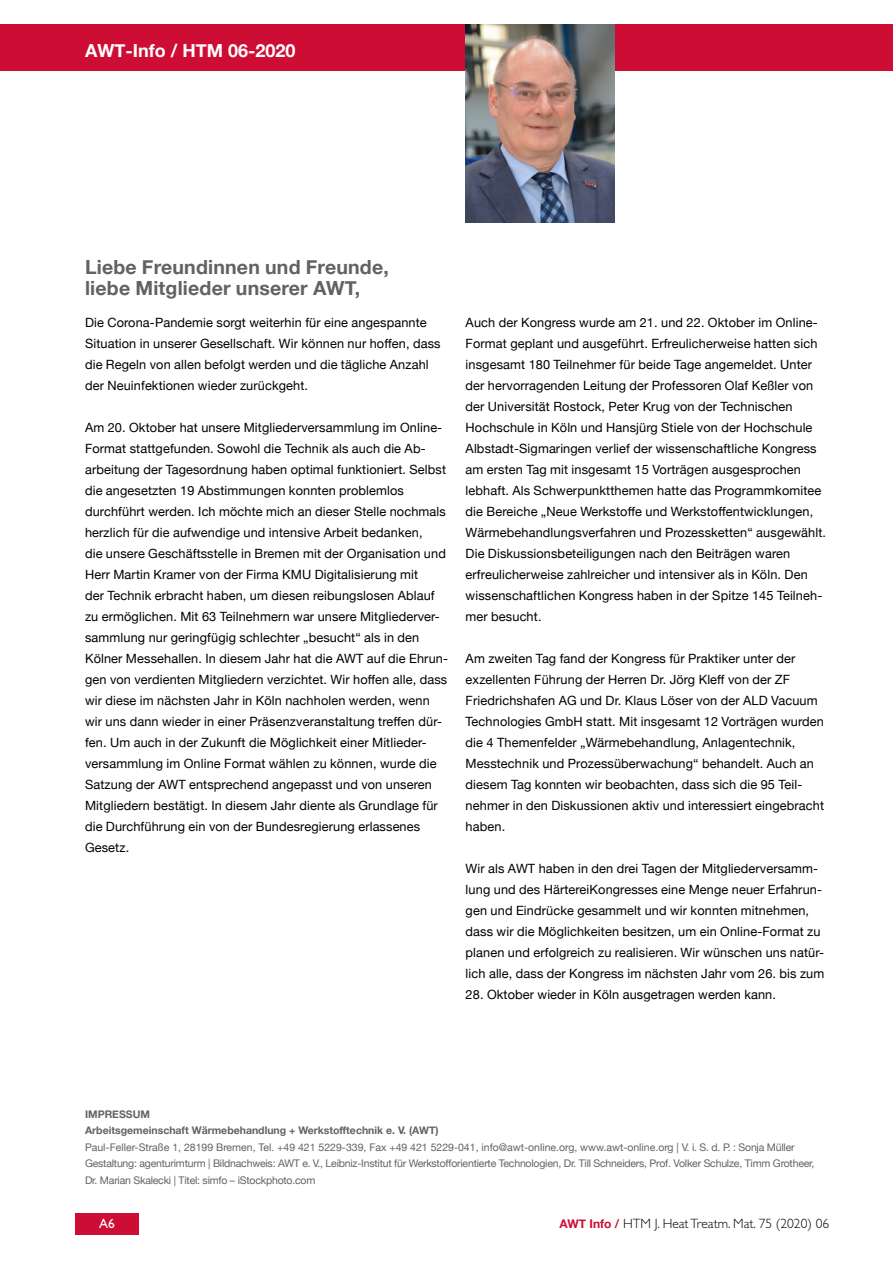
<style>
.page{position:relative;width:893px;height:1263px;background:#fff}
.page>*{position:absolute;margin:0;border:0;box-sizing:border-box;transform-origin:0 0}
.t1{font:700 19.5px/21px "Helvetica Neue";letter-spacing:.01em;color:#626261}
.t2{font:700 18px "Helvetica Neue";color:#fff}
.t3{font:13.5px "Gill Sans HTM Light";color:#000}
.t4{font:13.5px "Gill Sans HTM Regular";color:#fff}
.t5{font:12.75px/21px "Helvetica Neue";letter-spacing:.01em;color:#000}
.t6{font:10.5px/16.5px "Helvetica Neue";letter-spacing:-.02em;color:#626261}
.t7{font:700 10.5px/16.5px "Helvetica Neue";color:#626261}
.s1{font-family:"Helvetica Neue";font-weight:700;font-size:12px;color:#ce0d34}
</style>
<div class="page">
<div style="left:0;top:25px;width:893px;height:46px;background:#ce0d34"></div>
<div style="left:75px;top:1213px;width:64px;height:21px;background:#ce0d34"></div>
<img style="left:466px;top:25px;width:148px;height:197px">
<h2 class="t2" style="left:85px;top:36px;width:212px">AWT-Info / HTM 06-2020</h2>
<h1 class="t1" style="left:85px;top:257px;width:305px">Liebe Freundinnen und Freunde, liebe Mitglieder unserer AWT,</h1>
<p class="t5" style="left:85px;top:312px;width:357px">Die Corona-Pandemie sorgt weiterhin für eine angespannte Situation in unserer Gesellschaft. Wir können nur hoffen, dass die Regeln von allen befolgt werden und die tägliche Anzahl der Neuinfektionen wieder zurückgeht.</p>
<p class="t5" style="left:85px;top:417px;width:364px">Am 20. Oktober hat unsere Mitgliederversammlung im Online-Format stattgefunden. Sowohl die Technik als auch die Ab&shy;arbeitung der Tagesordnung haben optimal funktioniert. Selbst die angesetzten 19 Abstimmungen konnten problemlos durchführt werden. Ich möchte mich an dieser Stelle nochmals herzlich für die aufwendige und intensive Arbeit bedanken,<br>die unsere Geschäftsstelle in Bremen mit der Organisation und Herr Martin Kramer von der Firma KMU Digitalisierung mit<br>der Technik erbracht haben, um diesen reibungslosen Ablauf zu ermöglichen. Mit 63 Teilnehmern war unsere Mitgliederver&shy;sammlung nur geringfügig schlechter „besucht“ als in den Kölner Messehallen. In diesem Jahr hat die AWT auf die Ehrun&shy;gen von verdienten Mitgliedern verzichtet. Wir hoffen alle, dass wir diese im nächsten Jahr in Köln nachholen werden, wenn wir uns dann wieder in einer Präsenzveranstaltung treffen dür&shy;fen. Um auch in der Zukunft die Möglichkeit einer Mitlieder&shy;versammlung im Online Format wählen zu können, wurde die Satzung der AWT entsprechend angepasst und von unseren Mitgliedern bestätigt. In diesem Jahr diente als Grundlage für die Durchführung ein von der Bundesregierung erlassenes Gesetz.</p>
<p class="t5" style="left:466px;top:312px;width:362px">Auch der Kongress wurde am 21. und 22. Oktober im Online-Format geplant und ausgeführt. Erfreulicherweise hatten sich insgesamt 180 Teilnehmer für beide Tage angemeldet. Unter der hervorragenden Leitung der Professoren Olaf Keßler von der Universität Rostock, Peter Krug von der Technischen Hochschule in Köln und Hansjürg Stiele von der Hochschule Albstadt-Sigmaringen verlief der wissenschaftliche Kongress am ersten Tag mit insgesamt 15 Vorträgen ausgesprochen lebhaft. Als Schwerpunktthemen hatte das Programmkomitee die Bereiche „Neue Werkstoffe und Werkstoffentwicklungen, Wärmebehandlungsverfahren und Prozessketten“ ausgewählt.<br>Die Diskussionsbeteiligungen nach den Beiträgen waren erfreulicherweise zahlreicher und intensiver als in Köln. Den wissenschaftlichen Kongress haben in der Spitze 145 Teilneh&shy;mer besucht.</p>
<p class="t5" style="left:466px;top:648px;width:360px">Am zweiten Tag fand der Kongress für Praktiker unter der exzellenten Führung der Herren Dr. Jörg Kleff von der ZF Friedrichshafen AG und Dr. Klaus Löser von der ALD Vacuum Technologies GmbH statt. Mit insgesamt 12 Vorträgen wurden die 4 Themenfelder „Wärmebehandlung, Anlagentechnik, Messtechnik und Prozessüberwachung“ behandelt. Auch an diesem Tag konnten wir beobachten, dass sich die 95 Teil&shy;nehmer in den Diskussionen aktiv und interessiert eingebracht haben.</p>
<p class="t5" style="left:466px;top:858px;width:360px">Wir als AWT haben in den drei Tagen der Mitgliederversamm&shy;lung und des HärtereiKongresses eine Menge neuer Erfahrun&shy;gen und Eindrücke gesammelt und wir konnten mitnehmen, dass wir die Möglichkeiten besitzen, um ein Online-Format zu planen und erfolgreich zu realisieren. Wir wünschen uns natür&shy;lich alle, dass der Kongress im nächsten Jahr vom 26. bis zum</p>
<p class="t5" style="left:466px;top:984px;width:312px">28. Oktober wieder in Köln ausgetragen werden kann.</p>
<p class="t7" style="left:85px;top:1106px;width:35px">Impress</p>
<p class="t7" style="left:85px;top:1106px;width:355px;text-indent:48px">um<br>Arbeitsgemeinschaft Wärmebehandlung + Werkstofftechnik e. V. (AWT)</p>
<p class="t6" style="left:85px;top:1139px;width:731px">Paul-Feller-Straße 1, 28199 Bremen, Tel. +49 421 5229-339, Fax +49 421 5229-041, info@awt-online.org, www.awt-online.org | V. i. S. d. P. : Sonja Müller<br>Gestaltung: agenturimturm | Bildnachweis: AWT e. V., Leibniz-Institut für Werkstofforientierte Technologien, Dr. Till Schneiders, Prof. Volker Schulze, Timm Grotheer,<br>Dr. Marian Skalecki | Titel: simfo – iStockphoto.com</p>
<p class="t4" style="left:99px;top:1216px;width:17px">A6</p>
<p class="t3" style="left:560px;top:1216px;width:271px"><span class="s1">AWT Info /</span> HTM J. Heat Treatm. Mat. 75 (2020) 06</p>
</div>
